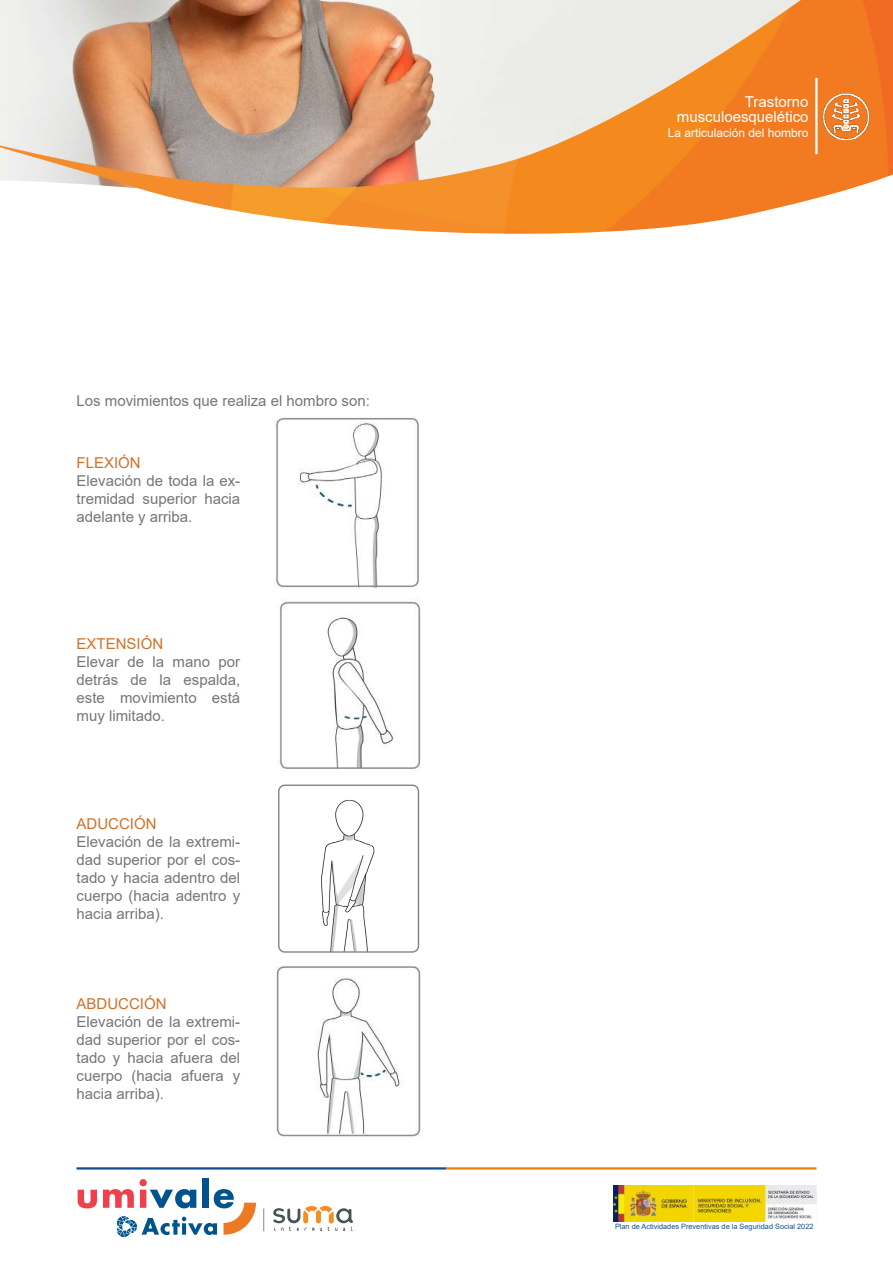
<style>
.page{position:relative;width:893px;height:1263px;background:#fff}
.page>*{position:absolute;margin:0;border:0;box-sizing:border-box;transform-origin:0 0}
.t1{font:15px/18px "Arial";color:#76757a;text-align:justify}
.t2{font:15px "Arial";color:#cf7129}
.t3{font:15px/15px "Arial";color:#fff;text-align:right}
.t4{font:12px "Arial";color:#fff}
.t5{font:7.35px "Arial";color:#124d91}
</style>
<div class="page">
<img style="left:614px;top:1185px;width:202px;height:36px">
<hr style="left:77px;top:1167px;width:369px;height:2px;background:#124d91">
<hr style="left:446px;top:1167px;width:370px;height:2px;background:#e78208">
<img style="left:0;top:0;width:893px;height:234px">
<hr style="left:815px;top:78px;width:2px;height:76px;background:#fff">
<svg style="left:273px;top:1206px;width:80px;height:25px"></svg>
<svg style="left:264px;top:1208px;width:1px;height:23px"></svg>
<svg style="left:78px;top:1190px;width:19px;height:18px"></svg>
<div style="left:203px;top:1178px;width:6px;height:30px;background:#01538e"></div>
<svg style="left:103px;top:1179px;width:153px;height:58px"></svg>
<img style="left:823px;top:93px;width:46px;height:47px">
<img style="left:276px;top:417px;width:143px;height:171px">
<img style="left:279px;top:601px;width:142px;height:169px">
<img style="left:278px;top:784px;width:142px;height:169px">
<img style="left:276px;top:966px;width:145px;height:171px">
<p class="t1" style="left:77px;top:392px;width:295px">Los movimientos que realiza el hombro son:</p>
<p class="t2" style="left:77px;top:453px;width:66px">FLEXIÓN</p>
<p class="t1" style="left:77px;top:472px;width:165px">Elevación de toda la ex&shy;tremidad superior hacia adelante y arriba.</p>
<p class="t2" style="left:77px;top:633px;width:88px">EXTENSIÓN</p>
<p class="t1" style="left:77px;top:652px;width:165px">Elevar de la mano por detrás de la espalda, este movimiento está muy limitado.</p>
<p class="t2" style="left:77px;top:813px;width:81px">ADUCCIÓN</p>
<p class="t1" style="left:77px;top:832px;width:165px">Elevación de la extremi&shy;dad superior por el cos&shy;tado y hacia adentro del cuerpo (hacia adentro y hacia arriba).</p>
<p class="t2" style="left:77px;top:993px;width:92px">ABDUCCIÓN</p>
<p class="t1" style="left:77px;top:1012px;width:165px">Elevación de la extremi&shy;dad superior por el cos&shy;tado y hacia afuera del cuerpo (hacia afuera y hacia arriba).</p>
<p class="t3" style="left:677px;top:94px;width:133px">Trastorno musculoesquelético</p>
<p class="t4" style="left:668px;top:125px;width:142px">La articulación del hombro</p>
<p class="t5" style="left:615px;top:1221px;width:200px">Plan de Actividades Preventivas de la Seguridad Social 2022</p>
</div>
